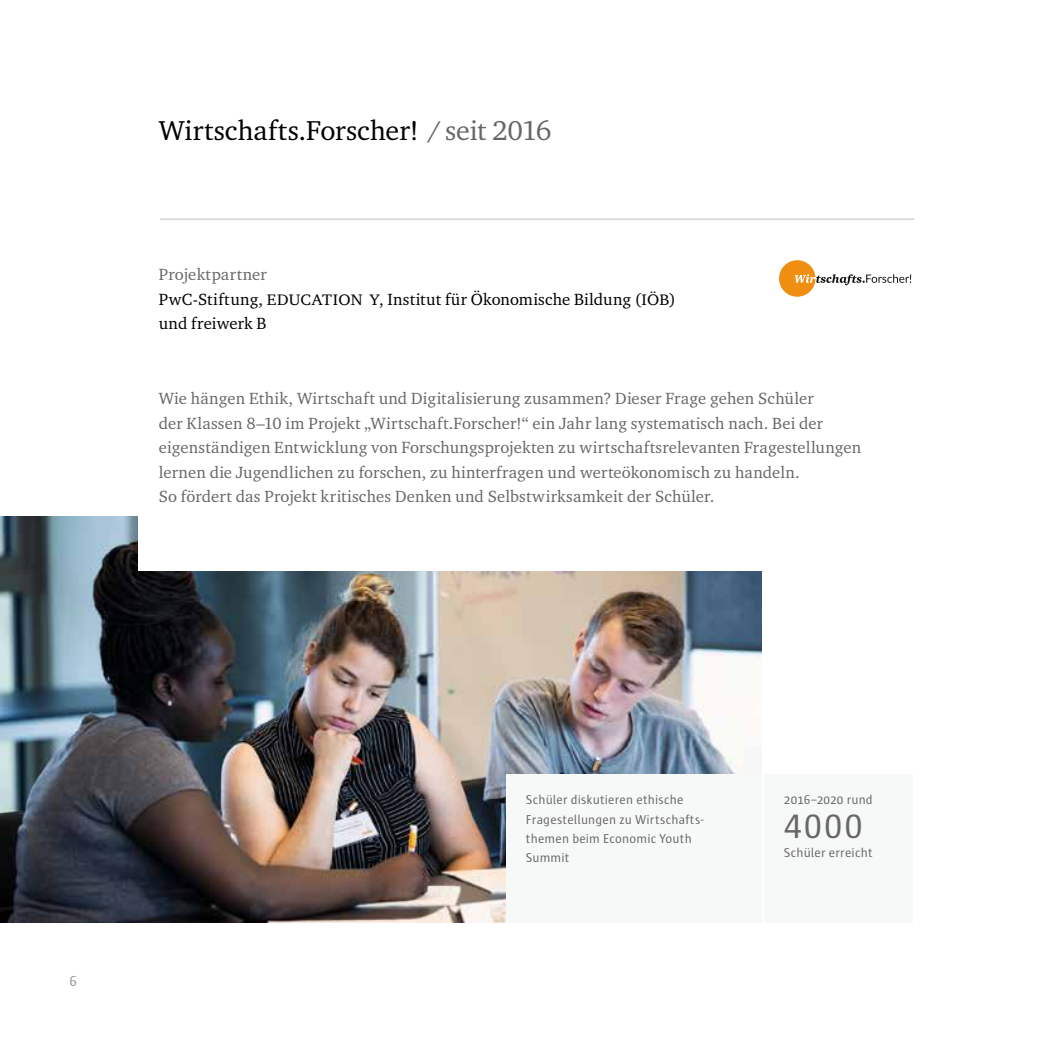
<style>
.page{position:relative;width:1042px;height:1042px;background:#fff}
.page>*{position:absolute;margin:0;border:0;box-sizing:border-box;transform-origin:0 0}
.t1{font:34.48px "Sun SC";color:#676767;scale:1.06 1}
.t2{font:28px "Charter ITC Pro";color:#000}
.t3{font:16.62px/24.5px "Charter ITC Pro";letter-spacing:.01em;color:#676767}
.t4{font:16.62px/24.5px "Charter ITC Pro";letter-spacing:.01em;color:#000}
.t5{font:14.88px "Sun";color:#989898}
.t6{font:13.12px/19.2px "Sun";letter-spacing:.015em;color:#676767}
.s1{color:#676767}
.s2{font-size:15.58px}
</style>
<div class="page">
<hr style="left:160px;top:218px;width:754px;height:2px;background:#d8d9d9">
<img style="left:0;top:516px;width:761px;height:407px">
<div style="left:764px;top:774px;width:149px;height:149px;background:#f7f8f8"></div>
<div style="left:506px;top:774px;width:255px;height:149px;background:#f7f8f8"></div>
<div style="left:139px;top:372px;width:774px;height:198px;background:#fff"></div>
<svg style="left:779px;top:260px;width:132px;height:37px"></svg>
<h2 class="t2" style="left:159px;top:113px;width:394px">Wirtschafts.Forscher! <span class="s1">/ seit 2016</span></h2>
<p class="t4" style="left:159px;top:262px;width:518px"><span class="s1">Projektpartner<br></span>PwC-Stiftung, <span class="s2">EDUCATION Y</span>, Institut für Ökonomische Bildung (<span class="s2">IÖB</span>) und freiwerk B</p>
<p class="t3" style="left:159px;top:386px;width:704px">Wie hängen Ethik, Wirtschaft und Digitalisierung zusammen? Dieser Frage gehen Schüler<br>der Klassen 8–10 im Projekt „Wirtschaft.Forscher!“ ein Jahr lang systematisch nach. Bei der eigenständigen Entwicklung von Forschungsprojekten zu wirtschaftsrelevanten Fragestellungen lernen die Jugendlichen zu forschen, zu hinterfragen und werteökonomisch zu handeln.<br>So fördert das Projekt kritisches Denken und Selbstwirksamkeit der Schüler.</p>
<p class="t5" style="left:69px;top:972px;width:9px">6</p>
<p class="t6" style="left:526px;top:790px;width:179px">Schüler diskutieren ethische<br>Fragestellungen zu Wirtschafts&shy;themen beim Economic Youth<br>Summit</p>
<p class="t6" style="left:784px;top:790px;width:90px">2016–2020 rund</p>
<h1 class="t1" style="left:784px;top:808px;width:76px">4000</h1>
<p class="t6" style="left:784px;top:843px;width:90px">Schüler erreicht</p>
</div>
